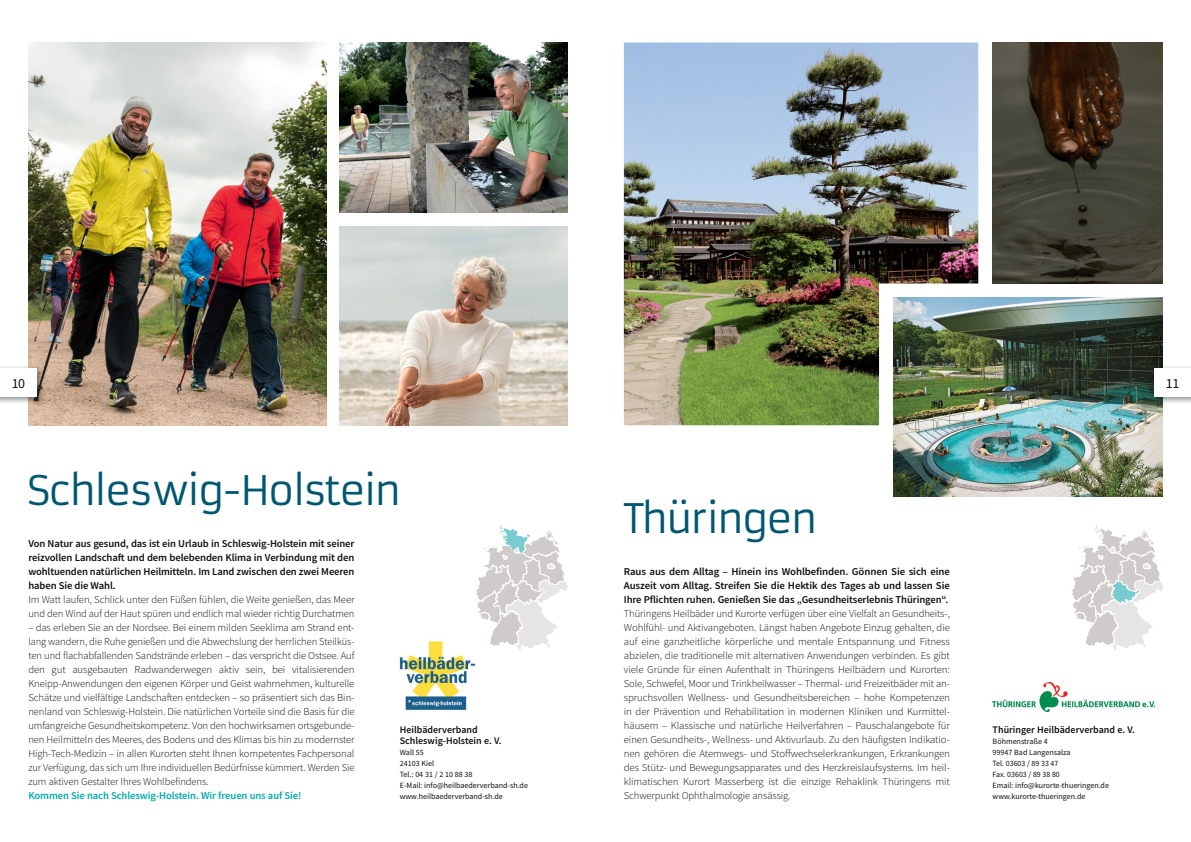
<style>
.page{position:relative;width:1191px;height:842px;background:#fff}
.page>*{position:absolute;margin:0;border:0;box-sizing:border-box;transform-origin:0 0}
.Headline-Laender{font:40px "Armata";letter-spacing:-.06em;color:#005770}
.t1{font:14px "Source Sans Pro";color:#0d1012}
.Fließtext-KID-2011{font:300 10.5px/14px "Source Sans Pro";letter-spacing:-.01em;color:#0d1012;text-align:justify}
.Fließtext-KID-2011-2{font:600 10.5px/14px "Source Sans Pro";letter-spacing:-.01em;color:#0d1012;text-align:justify}
.Fließtext-KID-2011-3{font:600 10.5px "Source Sans Pro";letter-spacing:-.01em;color:#00aaad}
.t2{font:600 10px/11px "Source Sans Pro";color:#0d1012}
.t3{font:8px/11px "Source Sans Pro";color:#0d1012}
</style>
<div class="page">
<img style="left:28px;top:43px;width:298px;height:382px">
<img style="left:399px;top:641px;width:76px;height:69px">
<img style="left:340px;top:43px;width:227px;height:170px">
<svg style="left:474px;top:525px;width:94px;height:126px"></svg>
<img style="left:340px;top:227px;width:227px;height:198px">
<img style="left:992px;top:43px;width:170px;height:240px">
<img style="left:893px;top:298px;width:269px;height:198px">
<img style="left:992px;top:683px;width:162px;height:29px">
<svg style="left:1071px;top:525px;width:92px;height:125px"></svg>
<img style="left:624px;top:43px;width:354px;height:382px">
<div style="left:0;top:364px;width:45px;height:41px;background:#0d1012;opacity:.5"></div>
<div style="left:0;top:369px;width:37px;height:28px;background:#fff"></div>
<div style="left:1149px;top:364px;width:42px;height:41px;background:#0d1012;opacity:.5"></div>
<div style="left:1154px;top:369px;width:37px;height:28px;background:#fff"></div>
<p class="t1" style="left:12px;top:374px;width:15px">10</p>
<p class="t1" style="left:1165px;top:374px;width:15px">11</p>
<p class="Headline-Laender" style="left:27px;top:465px;width:376px">Schleswig-Holstein</p>
<p class="Fließtext-KID-2011-2" style="left:28px;top:537px;width:327px">Von Natur aus gesund, das ist ein Urlaub in Schleswig-Holstein mit seiner reizvollen Landschaft und dem belebenden Klima in Verbindung mit den wohltuenden natürlichen Heilmitteln. Im Land zwischen den zwei Meeren haben Sie die Wahl.</p>
<p class="Fließtext-KID-2011" style="left:28px;top:593px;width:327px">Im Watt laufen, Schlick unter den Füßen fühlen, die Weite genießen, das Meer und den Wind auf der Haut spüren und endlich mal wieder richtig Durchatmen</p>
<p class="Fließtext-KID-2011" style="left:28px;top:621px;width:328px">– das erleben Sie an der Nordsee. Bei einem milden Seeklima am Strand ent&shy;lang wandern, die Ruhe genießen und die Abwechslung der herrlichen Steilküs&shy;ten und flachabfallenden Sandstrände erleben – das verspricht die Ostsee. Auf den gut ausgebauten Radwanderwegen aktiv sein, bei vitalisierenden Kneipp-Anwendungen den eigenen Körper und Geist wahrnehmen, kulturelle Schätze und vielfältige Landschaften entdecken – so präsentiert sich das Bin&shy;nenland von Schleswig-Holstein. Die natürlichen Vorteile sind die Basis für die umfangreiche Gesundheitskompetenz. Von den hochwirksamen ortsgebunde&shy;nen Heilmitteln des Meeres, des Bodens und des Klimas bis hin zu modernster High-Tech-Medizin – in allen Kurorten steht Ihnen kompetentes Fachpersonal zur Verfügung, das sich um Ihre individuellen Bedürfnisse kümmert. Werden Sie zum aktiven Gestalter Ihres Wohlbefindens.</p>
<p class="Fließtext-KID-2011-3" style="left:28px;top:789px;width:275px">Kommen Sie nach Schleswig-Holstein. Wir freuen uns auf Sie!</p>
<p class="t2" style="left:400px;top:724px;width:103px">Heilbäderverband<br>Schleswig-Holstein e. V.</p>
<p class="t3" style="left:400px;top:747px;width:25px">Wall 55</p>
<p class="t3" style="left:400px;top:758px;width:36px">24103 Kiel</p>
<p class="t3" style="left:400px;top:769px;width:130px">Tel.: 04 31 / 2 10 88 38<br>E-Mail: info@heilbaederverband-sh.de</p>
<p class="t3" style="left:400px;top:791px;width:105px">www.heilbaederverband-sh.de</p>
<p class="Headline-Laender" style="left:624px;top:493px;width:195px">Thüringen</p>
<p class="Fließtext-KID-2011-2" style="left:624px;top:565px;width:327px">Raus aus dem Alltag – Hinein ins Wohlbefinden. Gönnen Sie sich eine Auszeit vom Alltag. Streifen Sie die Hektik des Tages ab und lassen Sie Ihre Pflichten ruhen. Genießen Sie das „Gesundheitserlebnis Thüringen“.</p>
<p class="Fließtext-KID-2011" style="left:624px;top:607px;width:328px">Thüringens Heilbäder und Kurorte verfügen über eine Vielfalt an Gesundheits-, Wohlfühl- und Aktivangeboten. Längst haben Angebote Einzug gehalten, die auf eine ganzheitliche körperliche und mentale Entspannung und Fitness abzielen, die traditionelle mit alternativen Anwendungen verbinden. Es gibt viele Gründe für einen Aufenthalt in Thüringens Heilbädern und Kurorten:<br>Sole, Schwefel, Moor und Trinkheilwasser – Thermal- und Freizeitbäder mit an&shy;spruchsvollen Wellness- und Gesundheitsbereichen – hohe Kompetenzen in der Prävention und Rehabilitation in modernen Kliniken und Kurmittel&shy;häusern – Klassische und natürliche Heilverfahren – Pauschalangebote für einen Gesundheits-, Wellness- und Aktivurlaub. Zu den häufigsten Indikatio&shy;nen gehören die Atemwegs- und Stoffwechselerkrankungen, Erkrankungen des Stütz- und Bewegungsapparates und des Herzkreislaufsystems. Im heil&shy;klimatischen Kurort Masserberg ist die einzige Rehaklink Thüringens mit Schwerpunkt Ophthalmologie ansässig.</p>
<p class="t2" style="left:992px;top:724px;width:144px">Thüringer Heilbäderverband e. V.</p>
<p class="t3" style="left:992px;top:736px;width:79px">Böhmenstraße 4<br>99947 Bad Langensalza</p>
<p class="t3" style="left:992px;top:758px;width:69px">Tel. 03603 / 89 33 47<br>Fax. 03603 / 89 38 80</p>
<p class="t3" style="left:992px;top:780px;width:118px">Email: info@kurorte-thueringen.de</p>
<p class="t3" style="left:992px;top:791px;width:94px">www.kurorte-thueringen.de</p>
</div>
